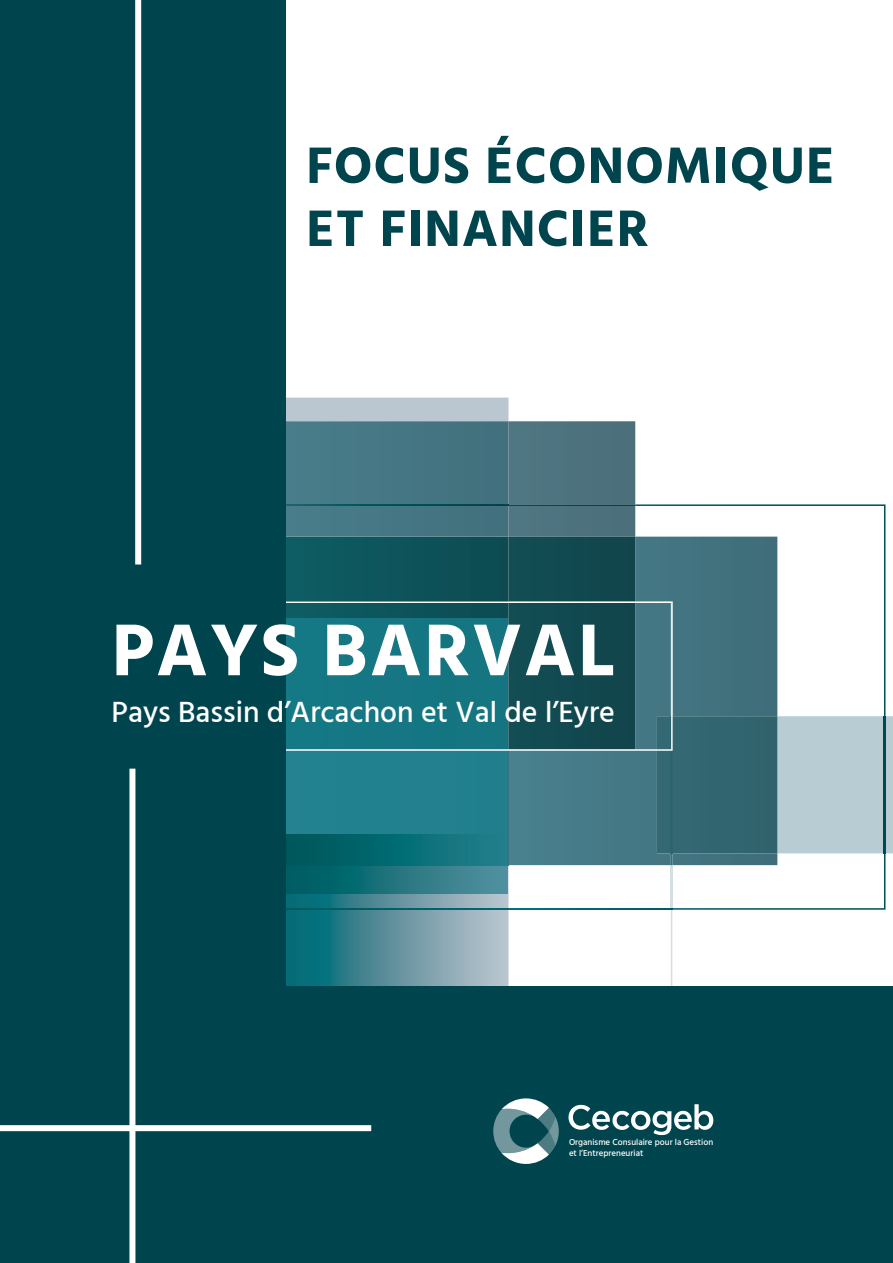
<style>
.page{position:relative;width:893px;height:1263px;background:#fff}
.page>*{position:absolute;margin:0;border:0;box-sizing:border-box;transform-origin:0 0}
.t1{font:700 75px "Hind";letter-spacing:.03em;color:#fff}
.t2{font:700 52.5px/63px "Hind";letter-spacing:.02em;color:#00454e}
.t3{font:500 30px "Hind";color:#fff}
.t4{font:500 8.85px/10.6px "Hind";color:#fff}
</style>
<div class="page">
<div style="left:285px;top:398px;width:223px;height:23px;background:#bac7d0"></div>
<div style="left:508px;top:421px;width:127px;height:83px;background:#4d727f"></div>
<div style="left:285px;top:421px;width:223px;height:83px;background:#457684"></div>
<svg style="left:635px;top:504px;width:250px;height:212px"></svg>
<img style="left:285px;top:504px;width:350px;height:97px">
<img style="left:285px;top:504px;width:223px;height:2px">
<svg style="left:285px;top:716px;width:608px;height:270px"></svg>
<svg style="left:285px;top:865px;width:223px;height:29px;background:#21757e"></svg>
<img style="left:285px;top:834px;width:223px;height:31px">
<svg style="left:285px;top:601px;width:388px;height:150px;background:#1d6872"></svg>
<div style="left:0;top:0;width:285px;height:1263px;background:#00454e"></div>
<div style="left:0;top:986px;width:893px;height:277px;background:#00454e"></div>
<svg style="left:493px;top:1098px;width:66px;height:66px"></svg>
<svg style="left:568px;top:1104px;width:145px;height:31px"></svg>
<div style="left:135px;top:0;width:6px;height:564px;background:#fff"></div>
<div style="left:129px;top:769px;width:6px;height:494px;background:#fff"></div>
<div style="left:0;top:1125px;width:371px;height:6px;background:#fff"></div>
<h2 class="t2" style="left:306px;top:133px;width:530px">FOCUS ÉCONOMIQUE<br>ET FINANCIER</h2>
<h1 class="t1" style="left:112px;top:605px;width:504px">PAYS BARVAL</h1>
<h3 class="t3" style="left:112px;top:691px;width:505px">Pays Bassin d’Arcachon et Val de l’Eyre</h3>
<p class="t4" style="left:569px;top:1137px;width:146px">Organisme Consulaire pour la Gestion et l’Entrepreneuriat</p>
</div>
